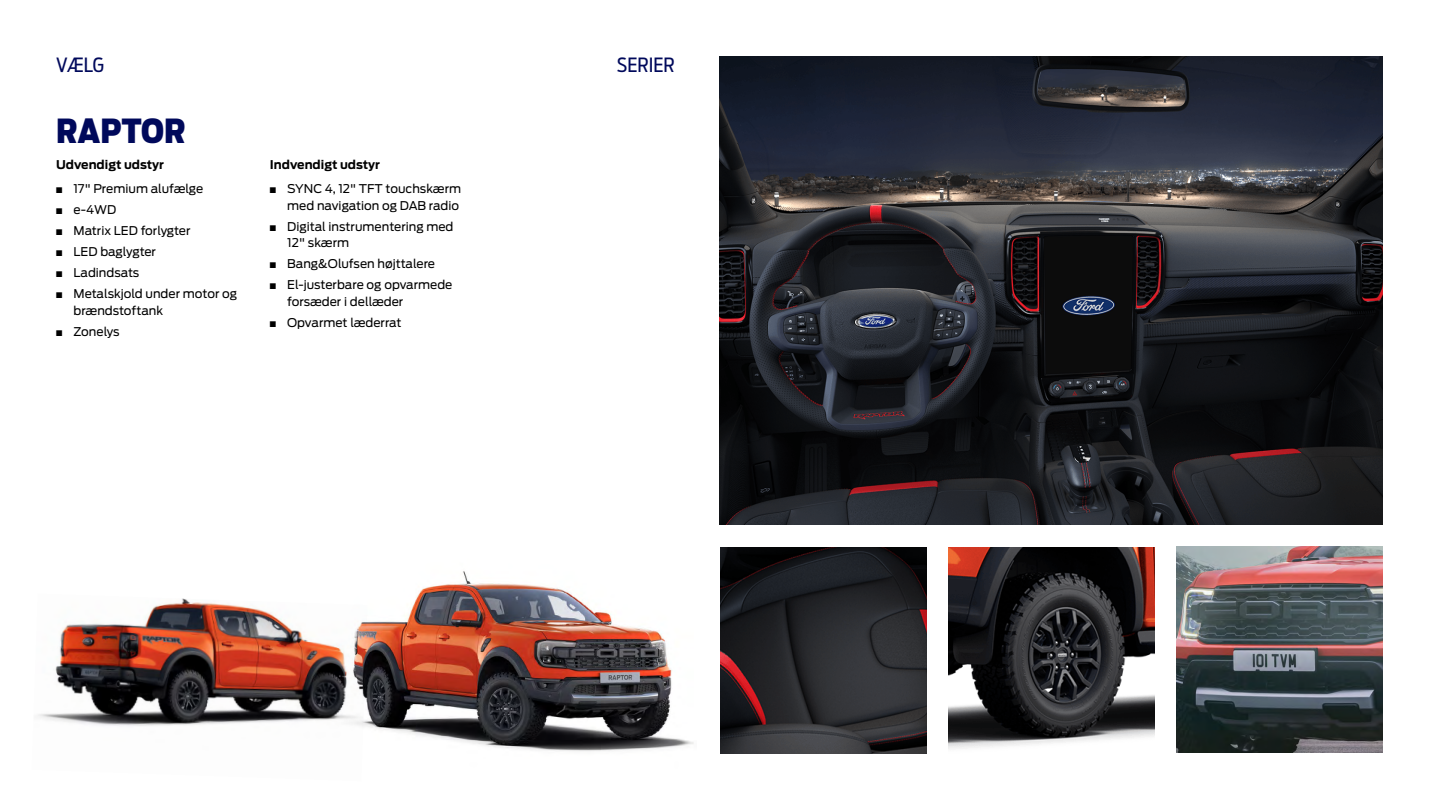
<style>
.page{position:relative;width:1440px;height:810px;background:#fff}
.page>*{position:absolute;margin:0;border:0;box-sizing:border-box;transform-origin:0 0}
.t1{font:900 33px "Ford Antenna Cond";color:#00095b}
.t2{font:19.5px "Ford Antenna Cond";color:#00095b}
.t3{font:12px/16.5px "Ford Antenna";color:#000}
.t4{font:700 12px "Ford Antenna";color:#000}
</style>
<div class="page">
<img style="left:367px;top:571px;width:327px;height:180px">
<img style="left:38px;top:598px;width:329px;height:129px">
<img style="left:1177px;top:547px;width:206px;height:206px">
<img style="left:720px;top:548px;width:206px;height:206px">
<img style="left:949px;top:548px;width:206px;height:201px">
<img style="left:719px;top:56px;width:664px;height:468px">
<h2 class="t2" style="left:56px;top:48px;width:49px">VÆLG</h2>
<h2 class="t2" style="left:617px;top:48px;width:60px">SERIER</h2>
<h1 class="t1" style="left:56px;top:100px;width:131px">RAPTOR</h1>
<p class="t4" style="left:56px;top:154px;width:109px">Udvendigt udstyr</p>
<p class="t3" style="left:56px;top:179px;width:149px">■ 17" Premium alufælge</p>
<p class="t3" style="left:56px;top:200px;width:62px">■ e-4WD</p>
<p class="t3" style="left:56px;top:221px;width:136px">■ Matrix LED forlygter</p>
<p class="t3" style="left:56px;top:242px;width:101px">■ LED baglygter</p>
<p class="t3" style="left:56px;top:263px;width:85px">■ Ladindsats</p>
<p class="t3" style="left:73px;top:284px;width:165px;text-indent:-17px">■ Metalskjold under motor og brændstoftank</p>
<p class="t3" style="left:56px;top:322px;width:65px">■ Zonelys</p>
<p class="t4" style="left:270px;top:154px;width:112px">Indvendigt udstyr</p>
<p class="t3" style="left:270px;top:179px;width:193px;text-align:right">■ SYNC 4, 12" TFT touchskærm med navigation og DAB radio</p>
<p class="t3" style="left:287px;top:217px;width:168px;text-indent:-17px">■ Digital instrumentering med<br>12" skærm</p>
<p class="t3" style="left:270px;top:254px;width:167px">■ Bang&amp;Olufsen højttalere</p>
<p class="t3" style="left:287px;top:275px;width:167px;text-indent:-17px">■ El-justerbare og opvarmede forsæder i dellæder</p>
<p class="t3" style="left:270px;top:313px;width:133px">■ Opvarmet læderrat</p>
</div>
